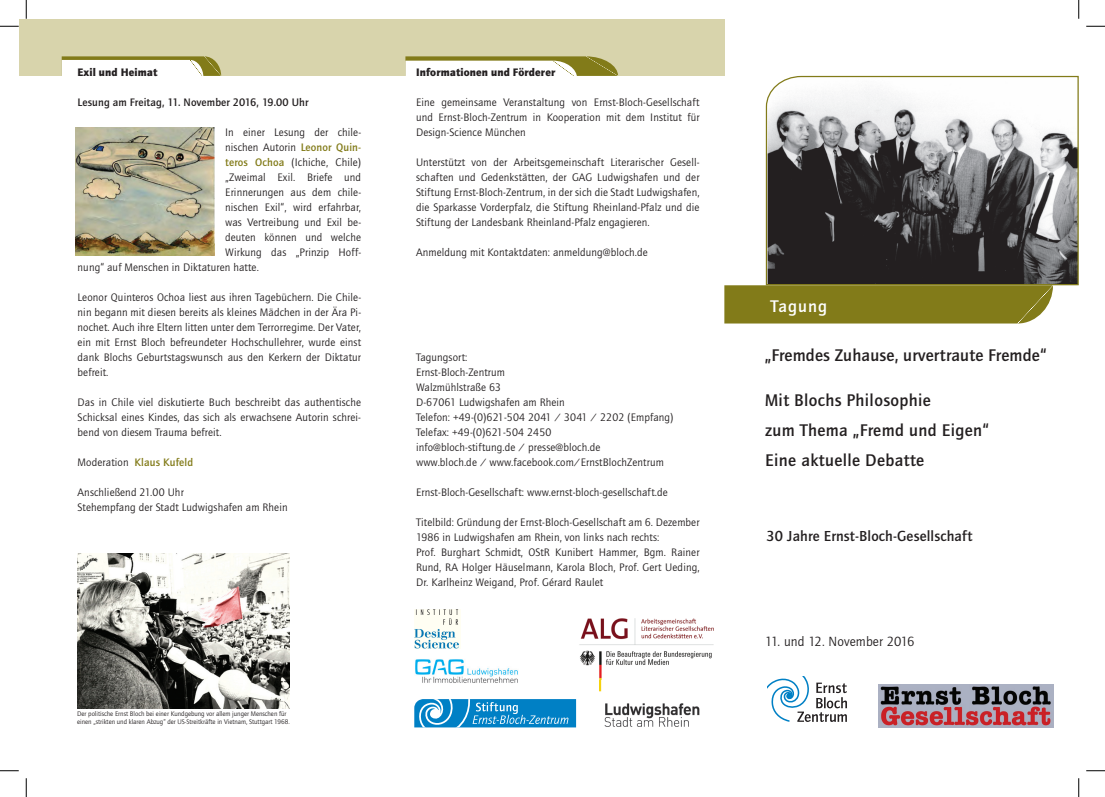
<style>
.page{position:relative;width:1105px;height:797px;background:#fff}
.page>*{position:absolute;margin:0;border:0;box-sizing:border-box;transform-origin:0 0}
.t1{font:500 17.5px/30px "Quay Sans EF";letter-spacing:.02em;color:#231f20}
.t2{font:500 17.5px "Quay Sans EF";letter-spacing:.06em;color:#fff}
.t3{font:500 15px "Quay Sans EF";letter-spacing:.01em;color:#231f20}
.t4{font:13.75px "Quay Sans EF";letter-spacing:.01em;color:#231f20}
.t5{font:11.25px/15px "Quay Sans EF";letter-spacing:.01em;color:#231f20;text-align:justify}
.t6{font:500 11.25px "Quay Sans EF";letter-spacing:.01em;color:#231f20}
.t7{font:900 11.25px "Quay Sans EF";letter-spacing:.01em;color:#231f20}
.t8{font:500 11.25px "Quay Sans EF";letter-spacing:.01em;color:#827b19}
.t9{font:6.88px/8.2px "Quay Sans EF";color:#231f20}
.s1{font-weight:500;color:#827b19}
.s2{font-weight:400;color:#231f20}
</style>
<div class="page">
<div style="left:724px;top:285px;width:329px;height:38px;background:#827b19"></div>
<div style="left:19px;top:19px;width:705px;height:57px;background:#d8d4ac"></div>
<svg style="left:405px;top:56px;width:213px;height:20px;background:#d1ceaa"></svg>
<svg style="left:62px;top:56px;width:159px;height:20px;background:#dcdabf"></svg>
<img style="left:604px;top:703px;width:96px;height:24px">
<svg style="left:768px;top:676px;width:79px;height:46px"></svg>
<svg style="left:414px;top:699px;width:162px;height:28px;background:#2a94ce"></svg>
<img style="left:76px;top:127px;width:139px;height:129px">
<img style="left:879px;top:685px;width:175px;height:42px">
<img style="left:414px;top:609px;width:46px;height:40px">
<img style="left:579px;top:618px;width:135px;height:74px">
<img style="left:600px;top:680px;width:114px;height:12px">
<img style="left:415px;top:659px;width:103px;height:24px">
<svg style="left:765px;top:75px;width:314px;height:211px"></svg>
<img style="left:77px;top:553px;width:213px;height:156px">
<svg style="left:0;top:25px;width:19px;height:2px"></svg>
<svg style="left:1086px;top:25px;width:19px;height:2px"></svg>
<svg style="left:0;top:770px;width:19px;height:1px"></svg>
<svg style="left:1086px;top:770px;width:19px;height:1px"></svg>
<svg style="left:25px;top:0;width:2px;height:19px"></svg>
<svg style="left:25px;top:778px;width:2px;height:19px"></svg>
<svg style="left:1078px;top:0;width:1px;height:19px"></svg>
<svg style="left:1078px;top:778px;width:1px;height:19px"></svg>
<p class="t7" style="left:78px;top:65px;width:81px">Exil und Heimat</p>
<p class="t6" style="left:78px;top:96px;width:232px">Lesung am Freitag, 11. November 2016, 19.00 Uhr</p>
<p class="t5" style="left:225px;top:125px;width:137px">In einer Lesung der chile-</p>
<p class="t5" style="left:225px;top:140px;width:137px">nischen Autorin <span class="s1">Leonor Quin-</span></p>
<p class="t5" style="left:225px;top:155px;width:137px"><span class="s1">teros Ochoa</span> (Ichiche, Chile)</p>
<p class="t5" style="left:225px;top:170px;width:137px">„Zweimal Exil. Briefe und</p>
<p class="t5" style="left:225px;top:185px;width:137px">Erinnerungen aus dem chile-</p>
<p class="t5" style="left:225px;top:200px;width:137px">nischen Exil“, wird erfahrbar,</p>
<p class="t5" style="left:225px;top:215px;width:137px">was Vertreibung und Exil be-</p>
<p class="t5" style="left:225px;top:230px;width:137px">deuten können und welche</p>
<p class="t5" style="left:225px;top:245px;width:137px">Wirkung das „Prinzip Hoff-</p>
<p class="t5" style="left:78px;top:260px;width:183px">nung“ auf Menschen in Diktaturen hatte.</p>
<p class="t5" style="left:78px;top:290px;width:285px">Leonor Quinteros Ochoa liest aus ihren Tagebüchern. Die Chile&shy;nin begann mit diesen bereits als kleines Mädchen in der Ära Pi&shy;nochet. Auch ihre Eltern litten unter dem Terrorregime. Der Vater, ein mit Ernst Bloch befreundeter Hochschullehrer, wurde einst dank Blochs Geburtstagswunsch aus den Kerkern der Diktatur befreit.</p>
<p class="t5" style="left:78px;top:395px;width:285px">Das in Chile viel diskutierte Buch beschreibt das authentische Schicksal eines Kindes, das sich als erwachsene Autorin schrei&shy;bend von diesem Trauma befreit.</p>
<p class="t8" style="left:78px;top:456px;width:117px"><span class="s2">Moderation</span> Klaus Kufeld</p>
<p class="t5" style="left:78px;top:485px;width:212px">Anschließend 21.00 Uhr<br>Stehempfang der Stadt Ludwigshafen am Rhein</p>
<p class="t9" style="left:77px;top:709px;width:214px">Der politische Ernst Bloch bei einer Kundgebung vor allem junger Menschen für einen „strikten und klaren Abzug“ der US-Streitkräfte in Vietnam, Stuttgart 1968.</p>
<p class="t7" style="left:416px;top:65px;width:141px">Informationen und Förderer</p>
<p class="t5" style="left:416px;top:95px;width:285px">Eine gemeinsame Veranstaltung von Ernst-Bloch-Gesellschaft und Ernst-Bloch-Zentrum in Kooperation mit dem Institut für Design-Science München</p>
<p class="t5" style="left:416px;top:155px;width:285px">Unterstützt von der Arbeitsgemeinschaft Literarischer Gesell&shy;schaften und Gedenkstätten, der GAG Ludwigshafen und der Stiftung Ernst-Bloch-Zentrum, in der sich die Stadt Ludwigshafen, die Sparkasse Vorderpfalz, die Stiftung Rheinland-Pfalz und die Stiftung der Landesbank Rheinland-Pfalz engagieren.</p>
<p class="t5" style="left:416px;top:245px;width:233px">Anmeldung mit Kontaktdaten: anmeldung@bloch.de</p>
<p class="t5" style="left:416px;top:350px;width:259px;text-align:left">Tagungsort:<br>Ernst-Bloch-Zentrum<br>Walzmühlstraße 63<br>D-67061 Ludwigshafen am Rhein<br>Telefon: +49-(0)621-504 2041 / 3041 / 2202 (Empfang)<br>Telefax: +49-(0)621-504 2450<br>info@bloch-stiftung.de / presse@bloch.de<br>www.bloch.de / www.facebook.com/ErnstBlochZentrum</p>
<p class="t5" style="left:416px;top:485px;width:253px">Ernst-Bloch-Gesellschaft: www.ernst-bloch-gesellschaft.de</p>
<p class="t5" style="left:416px;top:515px;width:285px;text-align:left">Titelbild: Gründung der Ernst-Bloch-Gesellschaft am 6. Dezember 1986 in Ludwigshafen am Rhein, von links nach rechts:<br>Prof. Burghart Schmidt, OStR Kunibert Hammer, Bgm. Rainer Rund, RA Holger Häuselmann, Karola Bloch, Prof. Gert Ueding, Dr. Karlheinz Weigand, Prof. Gérard Raulet</p>
<h1 class="t2" style="left:770px;top:296px;width:58px">Tagung</h1>
<h1 class="t1" style="left:765px;top:340px;width:283px">„Fremdes Zuhause, urvertraute Fremde“</h1>
<h1 class="t1" style="left:765px;top:385px;width:226px">Mit Blochs Philosophie<br>zum Thema „Fremd und Eigen“<br>Eine aktuelle Debatte</h1>
<h2 class="t3" style="left:767px;top:527px;width:207px">30 Jahre Ernst-Bloch-Gesellschaft</h2>
<p class="t4" style="left:765px;top:634px;width:151px">11. und 12. November 2016</p>
</div>
